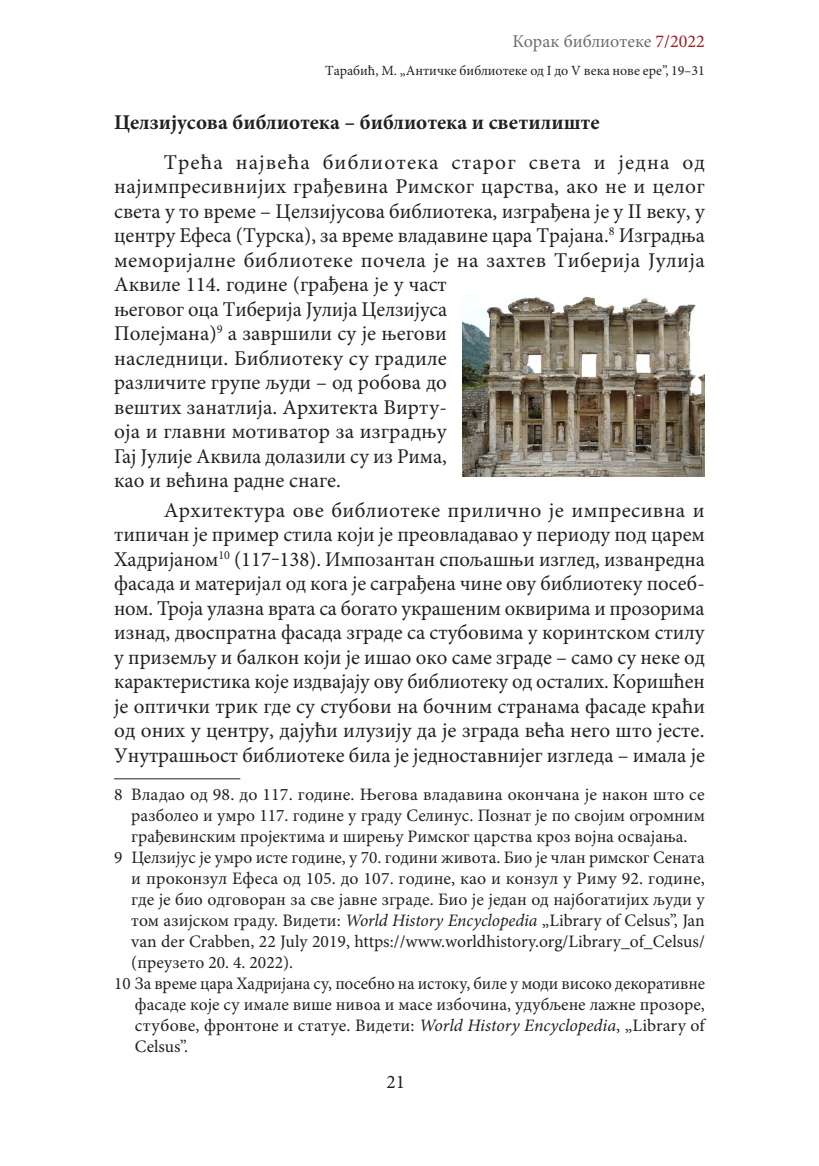
<style>
.page{position:relative;width:819px;height:1166px;background:#fff}
.page>*{position:absolute;margin:0;border:0;box-sizing:border-box;transform-origin:0 0}
.Paragraf_tekst{font:21px/24.5px "Minion Pro";color:#231f20}
.међу{font:700 21px "Minion Pro";color:#231f20}
.t1{font:19.25px "Minion Pro";color:#231f20}
.t2{font:18.03px "Minion Pro";color:#6c6d70}
.фус{font:17.5px/21px "Minion Pro";color:#231f20;text-align:justify}
.аутор{font:14px "Minion Pro";color:#231f20}
.s1{color:#a01c1f}
.s2{font-style:italic}
</style>
<div class="page">
<hr style="left:114px;top:778px;width:126px;height:1px;background:#231f20">
<img style="left:462px;top:296px;width:242px;height:180px">
<p class="t2" style="left:512px;top:30px;width:194px">Корак библиотеке <span class="s1">7/2022</span></p>
<p class="аутор" style="left:325px;top:62px;width:381px">Тарабић, М. „Античке библиотеке од I до V века нове ере”, 19–31</p>
<p class="међу" style="left:114px;top:108px;width:487px">Целзијусова библиотека – библиотека и светилиште</p>
<p class="Paragraf_tekst" style="left:114px;top:151px;width:592px;text-indent:50px">Трећа највећа библиотека старог света и једна од најимпресивнијих грађевина Римског царства, ако не и целог света у то време – Целзијусова библиотека, изграђена је у II веку, у центру Ефеса (Турска), за време владавине цара Трајана.<sup>8</sup> Изградња меморијалне библиотеке почела је на захтев Тиберија Јулија Аквиле 114. године (грађена је у част<br>његовог оца Тиберија Јулија Целзијуса<br>Полејмана)<sup>9</sup> а завршили су је његови<br>наследници. Библиотеку су градиле<br>различите групе људи – од робова до<br>вештих занатлија. Архитекта Вирту-<br>оја и главни мотиватор за изградњу<br>Гај Јулије Аквила долазили су из Рима,<br>као и већина радне снаге.</p>
<p class="Paragraf_tekst" style="left:114px;top:499px;width:592px;text-align:justify;text-indent:50px">Архитектура ове библиотеке прилично је импресивна и типичан је пример стила који је преовладавао у периоду под царем Хадријаном<sup>10</sup> (117‒138). Импозантан спољашњи изглед, изванредна фасада и материјал од кога је саграђена чине ову библиотеку посеб&shy;ном. Трoја улазнa врата са богато украшеним оквирима и прозорима изнад, двоспратна фасада зграде са стубовима у коринтском стилу у приземљу и балкон који је ишао око саме зграде – само су неке од карактеристика које издвајају ову библиотеку од осталих. Коришћен је оптички трик где су стубови на бочним странама фасаде краћи од оних у центру, дајући илузију да је зграда већа него што јесте.<br>Унутрашњост библиотеке била је једноставнијег изгледа – имала је</p>
<p class="фус" style="left:131px;top:784px;width:575px;text-indent:-17px">8 Владао од 98. до 117. године. Његова владавина окончана је након што се разболео и умро 117. године у граду Селинус. Познат је по својим огромним грађевинским пројектима и ширењу Римског царства кроз војна освајања.</p>
<p class="фус" style="left:131px;top:847px;width:575px;text-indent:-17px">9 Целзијус је умро исте године, у 70. години живота. Био је члан римског Сената и проконзул Ефеса од 105. до 107. године, као и конзул у Риму 92. године, где је био одговоран за све јавне зграде. Био је један од најбогатијих људи у том азијском граду. Видети: <span class="s2">World History Encyclopedia</span> „Library of Celsus”, Jan van der Crabben, 22 July 2019, https://www.worldhistory.org/Library_of_Celsus/ (преузето 20. 4. 2022).</p>
<p class="фус" style="left:135px;top:973px;width:571px;text-indent:-21px">10 За време цара Хадријана су, посебно на истоку, биле у моди високо декоративне фасаде које су имале више нивоа и масе избочина, удубљене лажне прозоре, стубове, фронтоне и статуе. Видети: <span class="s2">World History Encyclopedia</span>, „Library of Celsus”.</p>
<p class="t1" style="left:386px;top:1070px;width:20px">21</p>
</div>
